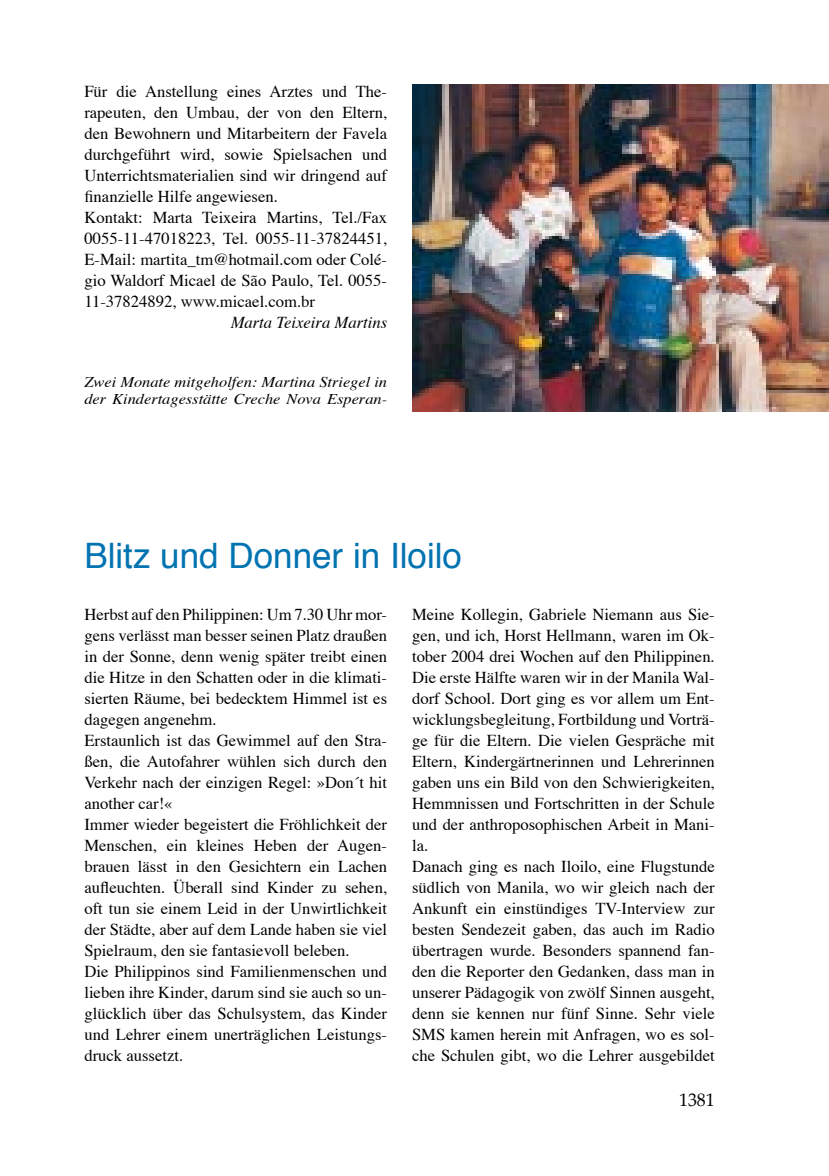
<style>
.page{position:relative;width:829px;height:1176px;background:#fff}
.page>*{position:absolute;margin:0;border:0;box-sizing:border-box;transform-origin:0 0}
.t1{font:35px "Helvetica";color:#0073b1}
.t2{font:17.85px "Palatino";color:#000}
.t3{font:16.62px/21px "Times";color:#000}
.t4{font:italic 16.62px "Times";color:#000}
.t5{font:italic 14.88px/17.5px "Times";color:#000;scale:1.1 1}
</style>
<div class="page">
<img style="left:412px;top:85px;width:416px;height:327px">
<p class="t3" style="left:84px;top:82px;width:304px">Für die Anstellung eines Arztes und The&shy;rapeuten, den Umbau, der von den Eltern, den Bewohnern und Mitarbeitern der Favela durchgeführt wird, sowie Spielsachen und Unterrichtsmaterialien sind wir dringend auf finanzielle Hilfe angewiesen.<br>Kontakt: Marta Teixeira Martins, Tel./Fax 0055-11-47018223, Tel. 0055-11-37824451, E-Mail: martita_tm@hotmail.com oder Colé&shy;gio Waldorf Micael de São Paulo, Tel. 0055- 11-37824892, www.micael.com.br</p>
<p class="t4" style="left:231px;top:312px;width:158px">Marta Teixeira Martins</p>
<p class="t5" style="left:84px;top:374px;width:277px">Zwei Monate mitgeholfen: Martina Striegel in der Kindertagesstätte Creche Nova Esperan-</p>
<h1 class="t1" style="left:84px;top:532px;width:379px">Blitz und Donner in Iloilo</h1>
<p class="t3" style="left:84px;top:605px;width:304px">Herbst auf den Philippinen: Um 7.30 Uhr mor&shy;gens verlässt man besser seinen Platz draußen in der Sonne, denn wenig später treibt einen die Hitze in den Schatten oder in die klimati&shy;sierten Räume, bei bedecktem Himmel ist es dagegen angenehm.<br>Erstaunlich ist das Gewimmel auf den Stra&shy;ßen, die Autofahrer wühlen sich durch den Verkehr nach der einzigen Regel: »Don´t hit another car!«<br>Immer wieder begeistert die Fröhlichkeit der Menschen, ein kleines Heben der Augen&shy;brauen lässt in den Gesichtern ein Lachen aufleuchten. Überall sind Kinder zu sehen, oft tun sie einem Leid in der Unwirtlichkeit der Städte, aber auf dem Lande haben sie viel Spielraum, den sie fantasievoll beleben.<br>Die Philippinos sind Familienmenschen und lieben ihre Kinder, darum sind sie auch so un&shy;glücklich über das Schulsystem, das Kinder und Lehrer einem unerträglichen Leistungs&shy;druck aussetzt.</p>
<p class="t3" style="left:412px;top:605px;width:304px">Meine Kollegin, Gabriele Niemann aus Sie&shy;gen, und ich, Horst Hellmann, waren im Ok&shy;tober 2004 drei Wochen auf den Philippinen.<br>Die erste Hälfte waren wir in der Manila Wal&shy;dorf School. Dort ging es vor allem um Ent&shy;wicklungsbegleitung, Fortbildung und Vorträ&shy;ge für die Eltern. Die vielen Gespräche mit Eltern, Kindergärtnerinnen und Lehrerinnen gaben uns ein Bild von den Schwierigkeiten, Hemmnissen und Fortschritten in der Schule und der anthroposophischen Arbeit in Mani&shy;la.<br>Danach ging es nach Iloilo, eine Flugstunde südlich von Manila, wo wir gleich nach der Ankunft ein einstündiges TV-Interview zur besten Sendezeit gaben, das auch im Radio übertragen wurde. Besonders spannend fan&shy;den die Reporter den Gedanken, dass man in unserer Pädagogik von zwölf Sinnen ausgeht, denn sie kennen nur fünf Sinne. Sehr viele SMS kamen herein mit Anfragen, wo es sol&shy;che Schulen gibt, wo die Lehrer ausgebildet</p>
<p class="t2" style="left:679px;top:1088px;width:37px">1381</p>
</div>
